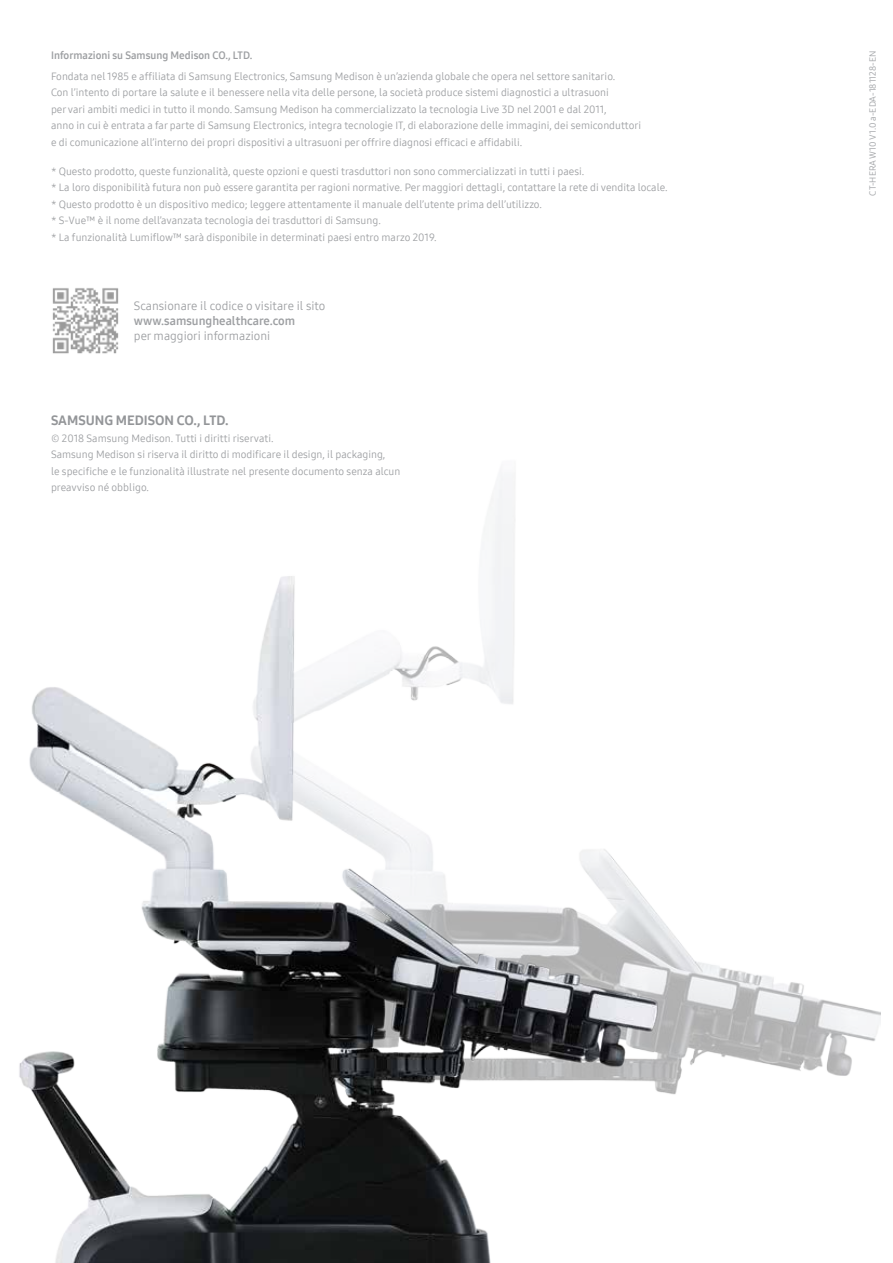
<style>
.page{position:relative;width:893px;height:1263px;background:#fff}
.page>*{position:absolute;margin:0;border:0;box-sizing:border-box;transform-origin:0 0}
.t1{font:13.5px "Samsung One 800";color:#939598}
.t2{font:12px "Samsung One 400";color:#9d9fa2}
.t3{font:12px "Samsung One 700";color:#9d9fa2}
.t4{font:10.5px/16.5px "Samsung One 400";color:#9d9fa2}
.t5{font:10.5px "Samsung One 700";color:#9d9fa2}
.t6{font:9px "Samsung One 500";color:#a7a9ac}
</style>
<div class="page">
<img style="left:19px;top:474px;width:861px;height:789px">
<img style="left:52px;top:288px;width:67px;height:66px">
<p class="t5" style="left:51px;top:48px;width:203px">Informazioni su Samsung Medison CO., LTD.</p>
<p class="t4" style="left:51px;top:68px;width:592px">Fondata nel 1985 e affiliata di Samsung Electronics, Samsung Medison è un’azienda globale che opera nel settore sanitario.<br>Con l’intento di portare la salute e il benessere nella vita delle persone, la società produce sistemi diagnostici a ultrasuoni<br>per vari ambiti medici in tutto il mondo. Samsung Medison ha commercializzato la tecnologia Live 3D nel 2001 e dal 2011,<br>anno in cui è entrata a far parte di Samsung Electronics, integra tecnologie IT, di elaborazione delle immagini, dei semiconduttori e di comunicazione all’interno dei propri dispositivi a ultrasuoni per offrire diagnosi efficaci e affidabili.</p>
<p class="t4" style="left:51px;top:163px;width:618px">* Questo prodotto, queste funzionalità, queste opzioni e questi trasduttori non sono commercializzati in tutti i paesi.<br>* La loro disponibilità futura non può essere garantita per ragioni normative. Per maggiori dettagli, contattare la rete di vendita locale. * Questo prodotto è un dispositivo medico; leggere attentamente il manuale dell’utente prima dell’utilizzo.<br>* S-Vue™ è il nome dell’avanzata tecnologia dei trasduttori di Samsung.<br>* La funzionalità Lumiflow™ sarà disponibile in determinati paesi entro marzo 2019.</p>
<p class="t2" style="left:134px;top:298px;width:193px">Scansionare il codice o visitare il sito</p>
<p class="t3" style="left:134px;top:313px;width:163px">www.samsunghealthcare.com</p>
<p class="t2" style="left:134px;top:328px;width:138px">per maggiori informazioni</p>
<p class="t1" style="left:51px;top:411px;width:179px">SAMSUNG MEDISON CO., LTD.</p>
<p class="t4" style="left:51px;top:430px;width:351px">© 2018 Samsung Medison. Tutti i diritti riservati.<br>Samsung Medison si riserva il diritto di modificare il design, il packaging,<br>le specifiche e le funzionalità illustrate nel presente documento senza alcun preavviso né obbligo.</p>
<p class="t6" style="left:867px;top:196px;width:146px;rotate:-90deg">CT-HERA W10 V1.0 a-EDA-181128-EN</p>
</div>
